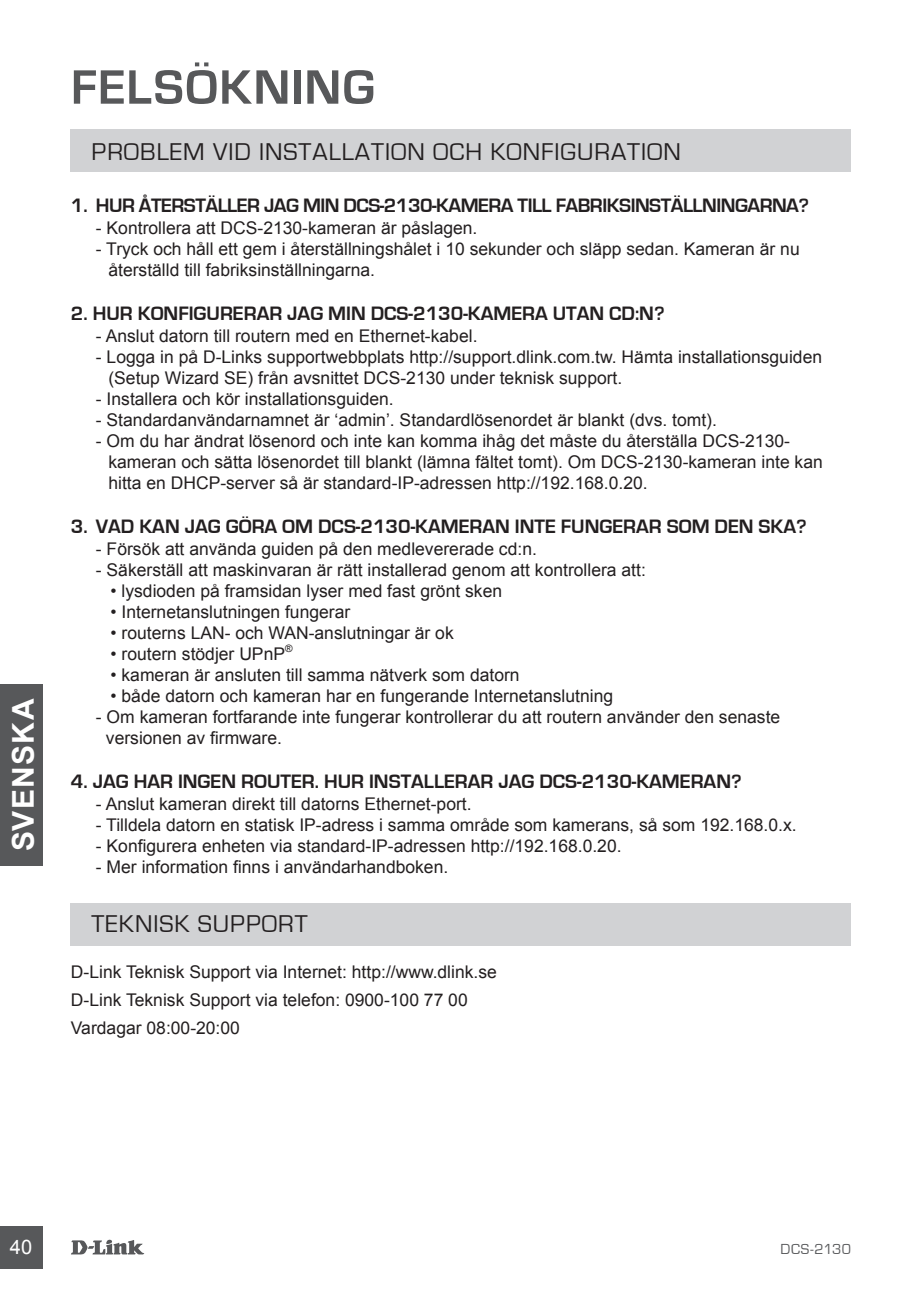
<style>
.page{position:relative;width:922px;height:1297px;background:#fff}
.page>*{position:absolute;margin:0;border:0;box-sizing:border-box;transform-origin:0 0}
.t1{font:700 50px "Eurostile";letter-spacing:.03em;color:#57585a}
.t2{font:700 30px "Arial";letter-spacing:.035em;color:#fff}
.t3{font:25px "Eurostile";letter-spacing:.04em;color:#231f20}
.t4{font:700 20px "Eurostile";color:#231f20}
.t5{font:700 20px "Eurostile";letter-spacing:-.025em;color:#231f20}
.t6{font:20px "Arial";color:#fff}
.t7{font:17.5px/21px "Arial";color:#231f20}
.t8{font:15px "Eurostile";letter-spacing:.03em;color:#57585a}
.t9{font:10.25px "Arial";color:#231f20}
</style>
<div class="page">
<svg style="left:71px;top:1239px;width:73px;height:15px"></svg>
<div style="left:0;top:1226px;width:43px;height:43px;background:#57585a"></div>
<div style="left:0;top:684px;width:42px;height:182px;background:#57585a"></div>
<div style="left:71px;top:130px;width:779px;height:42px;background:#d1d2d4"></div>
<div style="left:71px;top:904px;width:779px;height:42px;background:#d1d2d4"></div>
<h2 class="t2" style="left:4px;top:851px;width:154px;rotate:-90deg">SVENSKA</h2>
<h1 class="t1" style="left:71px;top:60px;width:305px">FELSÖKNING</h1>
<h3 class="t3" style="left:92px;top:138px;width:33px">PROBLEM</h3>
<h3 class="t3" style="left:213px;top:138px;width:85px">VID INSTALLATIO</h3>
<h3 class="t3" style="left:407px;top:138px;width:185px">N OCH KONFIGURATIO</h3>
<h3 class="t3" style="left:663px;top:138px;width:19px">N</h3>
<p class="t5" style="left:71px;top:194px;width:739px">1. HUR ÅTERSTÄLLER JAG MIN DCS-2130-KAMERA TILL FABR IKSINSTÄLLNINGARNA?</p>
<p class="t7" style="left:96px;top:217px;width:383px">- Kontrollera att DCS-2130-kameran är påslagen.</p>
<p class="t7" style="left:108px;top:238px;width:692px;text-indent:-12px">- Tryck och håll ett gem i återställningshålet i 10 sekunder och släpp sedan. Kameran är nu återställd till fabriksinställningarna.</p>
<p class="t4" style="left:71px;top:302px;width:595px">2. HUR KONFIGURERAR JAG MIN DCS-2130-KAMERA UTAN CD:N?</p>
<p class="t7" style="left:96px;top:325px;width:383px">- Anslut datorn till routern med en Ethernet-kabel.</p>
<p class="t7" style="left:108px;top:346px;width:715px;text-indent:-12px">- Logga in på D-Links supportwebbplats http://support.dlink.com.tw. Hämta installationsguiden (Setup Wizard SE) från avsnittet DCS-2130 under teknisk support.</p>
<p class="t7" style="left:96px;top:388px;width:299px">- Installera och kör installationsguiden.</p>
<p class="t7" style="left:96px;top:409px;width:622px">- Standardanvändarnamnet är ‘admin’. Standardlösenordet är blankt (dvs. tomt).</p>
<p class="t7" style="left:108px;top:430px;width:715px;text-indent:-12px">- Om du har ändrat lösenord och inte kan komma ihåg det måste du återställa DCS-2130- kameran och sätta lösenordet till blankt (lämna fältet tomt). Om DCS-2130-kameran inte kan hitta en DHCP-server så är standard-IP-adressen http://192.168.0.20.</p>
<p class="t4" style="left:71px;top:515px;width:737px">3. VAD KAN JAG GÖRA OM DCS-2130-KAMERAN INTE FUNGERAR SOM DEN SKA?</p>
<p class="t7" style="left:96px;top:538px;width:442px">- Försök att använda guiden på den medlevererade cd:n.</p>
<p class="t7" style="left:96px;top:559px;width:551px">- Säkerställ att maskinvaran är rätt installerad genom att kontrollera att:</p>
<p class="t7" style="left:110px;top:580px;width:393px">• lysdioden på framsidan lyser med fast grönt sken</p>
<p class="t7" style="left:110px;top:601px;width:241px">• Internetanslutningen fungerar</p>
<p class="t7" style="left:110px;top:622px;width:344px">• routerns LAN- och WAN-anslutningar är ok</p>
<p class="t7" style="left:110px;top:643px;width:176px">• routern stödjer UPnP</p>
<p class="t9" style="left:285px;top:641px;width:9px">®</p>
<p class="t7" style="left:110px;top:664px;width:410px">• kameran är ansluten till samma nätverk som datorn</p>
<p class="t7" style="left:110px;top:685px;width:504px">• både datorn och kameran har en fungerande Internetanslutning</p>
<p class="t7" style="left:106px;top:706px;width:675px;text-indent:-10px">- Om kameran fortfarande inte fungerar kontrollerar du att routern använder den senaste versionen av firmware.</p>
<p class="t4" style="left:71px;top:770px;width:672px">4. JAG HAR INGEN ROUTER. HUR INSTALLERAR JAG DCS-2130-KAMERAN?</p>
<p class="t7" style="left:96px;top:793px;width:377px">- Anslut kameran direkt till datorns Ethernet-port.</p>
<p class="t7" style="left:96px;top:814px;width:702px">- Tilldela datorn en statisk IP-adress i samma område som kamerans, så som 192.168.0.x.</p>
<p class="t7" style="left:96px;top:835px;width:527px">- Konfigurera enheten via standard-IP-adressen http://192.168.0.20.</p>
<p class="t7" style="left:96px;top:856px;width:354px">- Mer information finns i användarhandboken.</p>
<h3 class="t3" style="left:92px;top:910px;width:75px">TEKNISK</h3>
<h3 class="t3" style="left:198px;top:910px;width:80px">SU PPORT</h3>
<p class="t7" style="left:71px;top:958px;width:427px;line-height:28px">D-Link Teknisk Support via Internet: http://www.dlink.se<br>D-Link Teknisk Support via telefon: 0900-100 77 00<br>Vardagar 08:00-20:00</p>
<p class="t6" style="left:10px;top:1234px;width:24px">40</p>
<p class="t8" style="left:780px;top:1241px;width:72px">DCS-2130</p>
</div>
